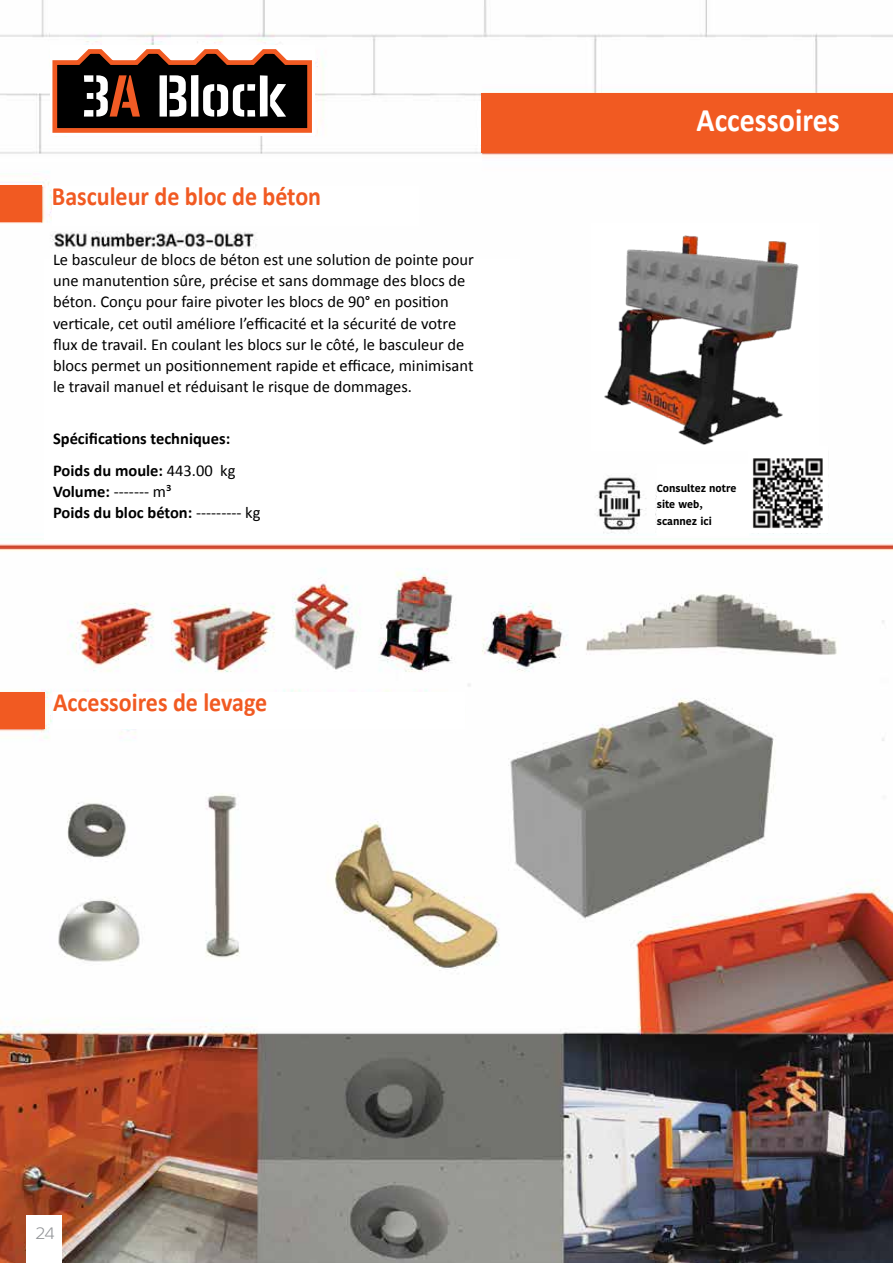
<style>
.page{position:relative;width:893px;height:1263px;background:#fff}
.page>*{position:absolute;margin:0;border:0;box-sizing:border-box;transform-origin:0 0}
.t1{font:700 33px "Calibri";color:#fff;scale:.91 1}
.t2{font:700 26.4px "Calibri";color:#f15a22;scale:.91 1}
.t3{font:16.5px/21px "Calibri";color:#000}
.t4{font:700 16.5px/31.5px "Calibri";color:#000}
.t5{font:16.5px "Ko Ho";color:#939598}
.t6{font:700 10.5px/16.5px "Kohinoor Telugu";color:#000}
.s1{font-weight:400}
</style>
<div class="page">
<img style="left:0;top:0;width:893px;height:1263px">
<div style="left:27px;top:1216px;width:35px;height:47px;background:#fff"></div>
<div style="left:748px;top:446px;width:80px;height:87px;background:#fff"></div>
<img style="left:752px;top:458px;width:71px;height:71px">
<div style="left:52px;top:187px;width:367px;height:39px;background:#fff"></div>
<div style="left:44px;top:259px;width:476px;height:281px;background:#fff"></div>
<div style="left:53px;top:693px;width:411px;height:36px;background:#fff"></div>
<div style="left:50px;top:45px;width:265px;height:91px;background:#fff"></div>
<svg style="left:52px;top:49px;width:260px;height:84px"></svg>
<div style="left:481px;top:93px;width:411px;height:59px;background:#f15a22"></div>
<div style="left:0;top:185px;width:41px;height:37px;background:#f15a22"></div>
<div style="left:0;top:692px;width:44px;height:37px;background:#f15a22"></div>
<div style="left:657px;top:464px;width:91px;height:71px;background:#fff"></div>
<img style="left:591px;top:223px;width:227px;height:228px">
<h2 class="t2" style="left:52px;top:177px;width:297px">Basculeur de bloc de béton</h2>
<p class="t3" style="left:53px;top:249px;width:422px">Le basculeur de blocs de béton est une solution de pointe pour une manutention sûre, précise et sans dommage des blocs de béton. Conçu pour faire pivoter les blocs de 90° en position verticale, cet outil améliore l’efficacité et la sécurité de votre flux de travail. En coulant les blocs sur le côté, le basculeur de blocs permet un positionnement rapide et efficace, minimisant le travail manuel et réduisant le risque de dommages.</p>
<p class="t4" style="left:53px;top:422px;width:184px">Spécifications techniques:<br>Poids du moule: <span class="s1">443.00 kg</span></p>
<p class="t4" style="left:53px;top:480px;width:209px;line-height:21px">Volume: <span class="s1">------- m³<br></span>Poids du bloc béton: <span class="s1">--------- kg</span></p>
<h2 class="t2" style="left:53px;top:683px;width:237px">Accessoires de levage</h2>
<h1 class="t1" style="left:697px;top:97px;width:159px">Accessoires</h1>
<p class="t6" style="left:657px;top:480px;width:81px">Consultez notre site web, scannez ici</p>
<p class="t5" style="left:35px;top:1220px;width:21px">24</p>
</div>
